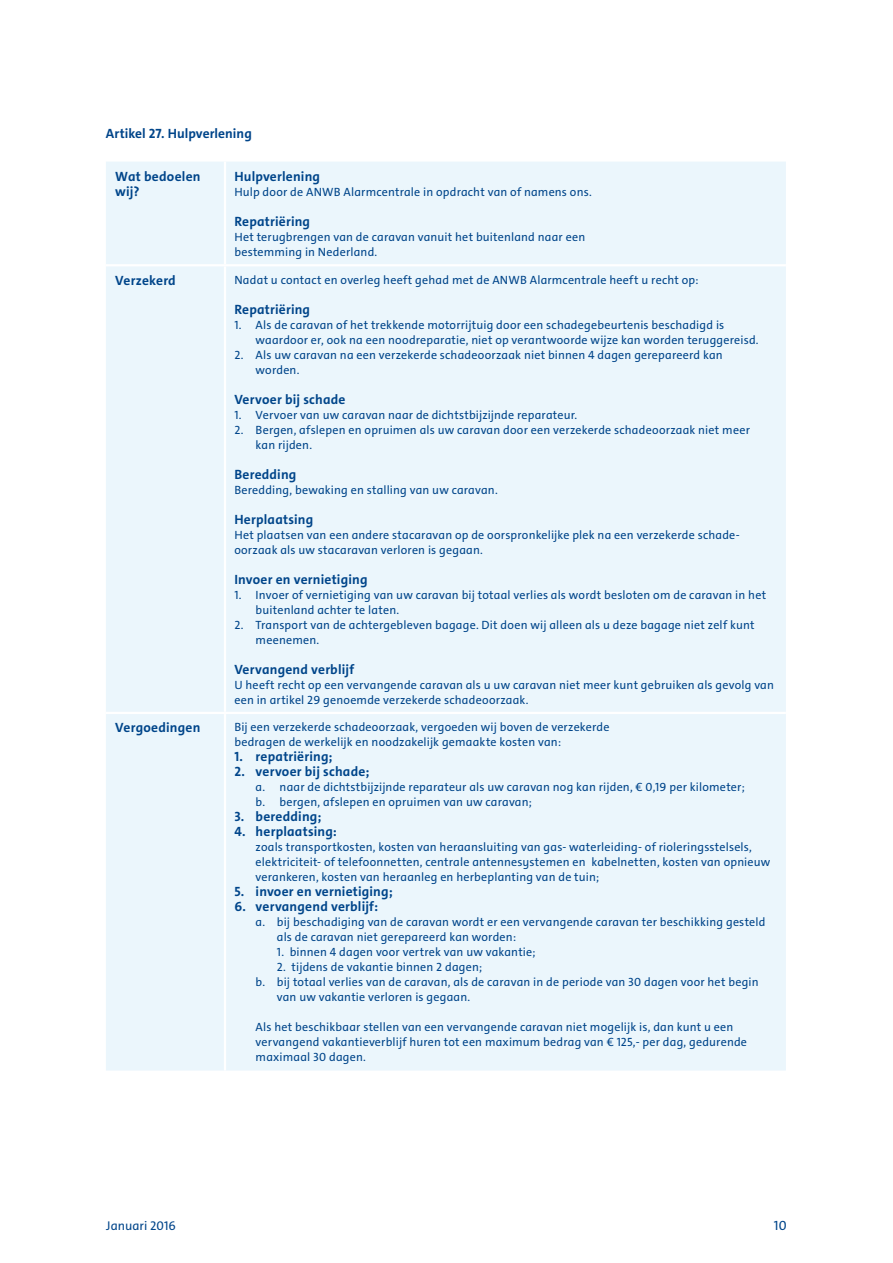
<style>
.page{position:relative;width:893px;height:1263px;background:#fff}
.page>*{position:absolute;margin:0;border:0;box-sizing:border-box;transform-origin:0 0}
.t1{font:700 13.5px/15px "The Sans C4 s";letter-spacing:.015em;color:#00458a}
.t2{font:13.5px "The Sans C4 s";color:#00458a}
.t3{font:12.75px "The Sans C4 s";letter-spacing:-.005em;color:#00458a}
.t4{font:12px/15px "The Sans C4 s";letter-spacing:.015em;color:#00458a}
</style>
<div class="page">
<div style="left:106px;top:162px;width:680px;height:908px;background:#ebf6fc"></div>
<hr style="left:224px;top:162px;width:2px;height:102px;background:#fff">
<hr style="left:106px;top:264px;width:119px;height:2px;background:#fff">
<hr style="left:225px;top:264px;width:561px;height:2px;background:#fff">
<hr style="left:224px;top:266px;width:2px;height:446px;background:#fff">
<hr style="left:106px;top:712px;width:119px;height:2px;background:#fff">
<hr style="left:225px;top:712px;width:561px;height:2px;background:#fff">
<hr style="left:224px;top:714px;width:2px;height:356px;background:#fff">
<p class="t1" style="left:106px;top:126px;width:147px">Artikel 27. Hulpverlening</p>
<p class="t1" style="left:115px;top:169px;width:87px">Wat bedoelen wij?</p>
<p class="t1" style="left:234px;top:169px;width:87px">Hulpverlening</p>
<p class="t4" style="left:234px;top:184px;width:359px">Hulp door de ANWB Alarmcentrale in opdracht van of namens ons.</p>
<p class="t1" style="left:234px;top:214px;width:77px">Repatriëring</p>
<p class="t4" style="left:234px;top:229px;width:352px">Het terugbrengen van de caravan vanuit het buitenland naar een bestemming in Nederland.</p>
<p class="t1" style="left:115px;top:273px;width:62px">Verzekerd</p>
<p class="t4" style="left:234px;top:272px;width:466px">Nadat u contact en overleg heeft gehad met de ANWB Alarmcentrale heeft u recht op:</p>
<p class="t1" style="left:234px;top:302px;width:77px">Repatriëring</p>
<p class="t4" style="left:256px;top:317px;width:505px;text-indent:-21px">1. Als de caravan of het trekkende motorrijtuig door een schadegebeurtenis beschadigd is waardoor er, ook na een noodreparatie, niet op verantwoorde wijze kan worden teruggereisd.</p>
<p class="t4" style="left:256px;top:347px;width:469px;text-indent:-21px">2. Als uw caravan na een verzekerde schadeoorzaak niet binnen 4 dagen gerepareerd kan worden.</p>
<p class="t1" style="left:234px;top:392px;width:113px">Vervoer bij schade</p>
<p class="t4" style="left:234px;top:407px;width:345px">1. Vervoer van uw caravan naar de dichtstbijzijnde reparateur.</p>
<p class="t4" style="left:256px;top:422px;width:496px;text-indent:-21px">2. Bergen, afslepen en opruimen als uw caravan door een verzekerde schadeoorzaak niet meer kan rijden.</p>
<p class="t1" style="left:234px;top:467px;width:64px">Beredding</p>
<p class="t4" style="left:234px;top:482px;width:265px">Beredding, bewaking en stalling van uw caravan.</p>
<p class="t1" style="left:234px;top:512px;width:80px">Herplaatsing</p>
<p class="t4" style="left:234px;top:527px;width:506px">Het plaatsen van een andere stacaravan op de oorspronkelijke plek na een verzekerde schade&shy;oorzaak als uw stacaravan verloren is gegaan.</p>
<p class="t1" style="left:234px;top:572px;width:135px">Invoer en vernietiging</p>
<p class="t4" style="left:256px;top:587px;width:512px;text-indent:-21px">1. Invoer of vernietiging van uw caravan bij totaal verlies als wordt besloten om de caravan in het buitenland achter te laten.</p>
<p class="t4" style="left:256px;top:617px;width:500px;text-indent:-21px">2. Transport van de achtergebleven bagage. Dit doen wij alleen als u deze bagage niet zelf kunt meenemen.</p>
<p class="t1" style="left:234px;top:662px;width:121px">Vervangend verblijf</p>
<p class="t4" style="left:234px;top:677px;width:541px">U heeft recht op een vervangende caravan als u uw caravan niet meer kunt gebruiken als gevolg van een in artikel 29 genoemde verzekerde schadeoorzaak.</p>
<p class="t1" style="left:115px;top:720px;width:87px">Vergoedingen</p>
<p class="t4" style="left:234px;top:720px;width:377px">Bij een verzekerde schadeoorzaak, vergoeden wij boven de verzekerde bedragen de werkelijk en noodzakelijk gemaakte kosten van:</p>
<p class="t1" style="left:234px;top:749px;width:100px">1. repatriëring;</p>
<p class="t1" style="left:234px;top:764px;width:137px">2. vervoer bij schade;</p>
<p class="t4" style="left:256px;top:780px;width:491px">a. naar de dichtstbijzijnde reparateur als uw caravan nog kan rijden, € 0,19 per kilometer; b. bergen, afslepen en opruimen van uw caravan;</p>
<p class="t1" style="left:234px;top:809px;width:89px">3. beredding;</p>
<p class="t1" style="left:234px;top:824px;width:104px">4. herplaatsing:</p>
<p class="t4" style="left:256px;top:840px;width:516px">zoals transportkosten, kosten van heraansluiting van gas- waterleiding- of rioleringsstelsels, elektriciteit- of telefoonnetten, centrale antennesystemen en kabelnetten, kosten van opnieuw verankeren, kosten van heraanleg en herbeplanting van de tuin;</p>
<p class="t1" style="left:234px;top:884px;width:160px">5. invoer en vernietiging;</p>
<p class="t1" style="left:234px;top:899px;width:145px">6. vervangend verblijf:</p>
<p class="t4" style="left:277px;top:915px;width:490px;text-indent:-21px">a. bij beschadiging van de caravan wordt er een vervangende caravan ter beschikking gesteld als de caravan niet gerepareerd kan worden:</p>
<p class="t4" style="left:277px;top:945px;width:260px">1. binnen 4 dagen voor vertrek van uw vakantie;</p>
<p class="t4" style="left:277px;top:960px;width:207px">2. tijdens de vakantie binnen 2 dagen;</p>
<p class="t4" style="left:256px;top:975px;width:504px">b. bij totaal verlies van de caravan, als de caravan in de periode van 30 dagen voor het begin</p>
<p class="t4" style="left:277px;top:990px;width:195px">van uw vakantie verloren is gegaan.</p>
<p class="t4" style="left:256px;top:1020px;width:493px">Als het beschikbaar stellen van een vervangende caravan niet mogelijk is, dan kunt u een vervangend vakantieverblijf huren tot een maximum bedrag van € 125,- per dag, gedurende maximaal 30 dagen.</p>
<p class="t3" style="left:106px;top:1217px;width:71px">Januari 2016</p>
<p class="t2" style="left:774px;top:1217px;width:14px">10</p>
</div>
